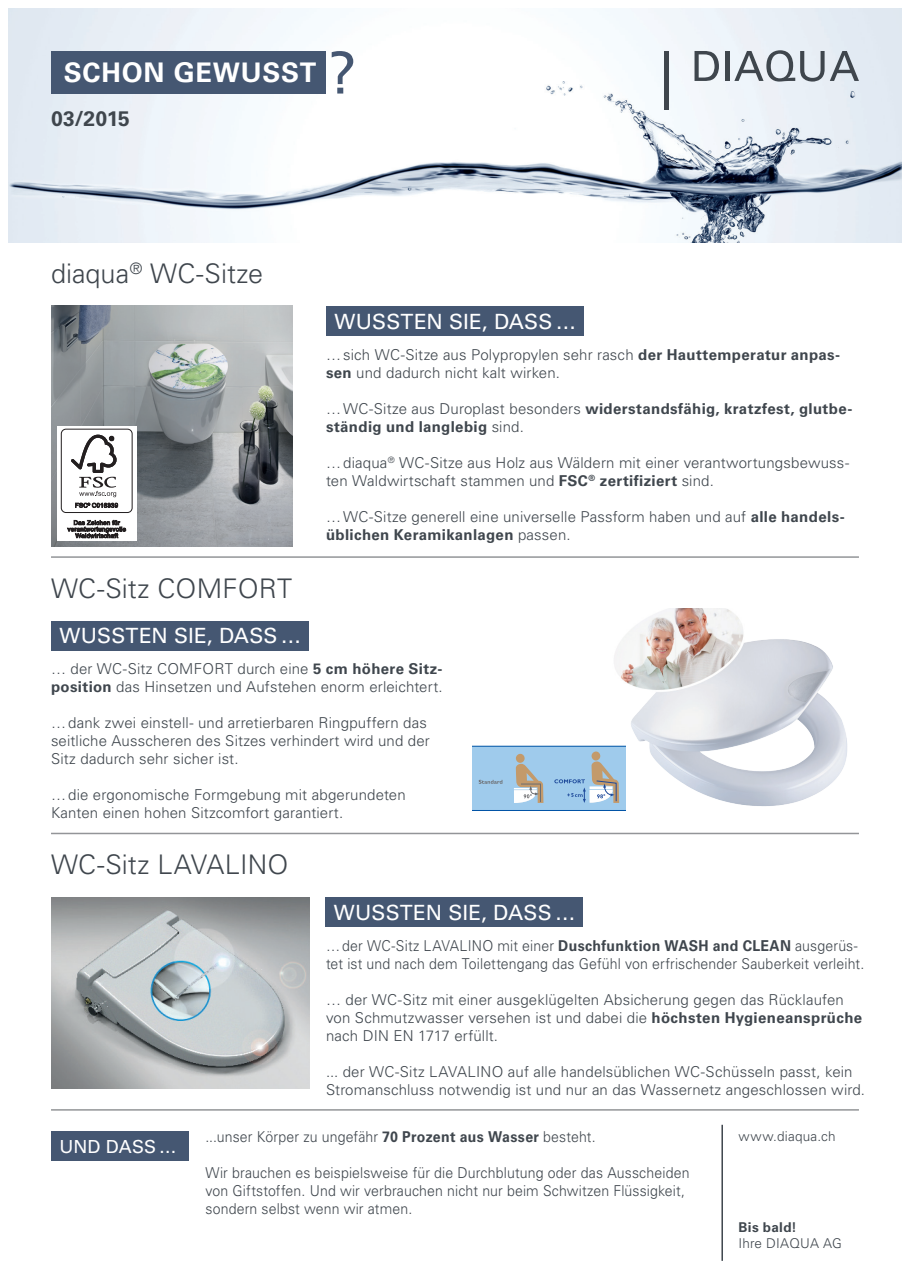
<style>
.page{position:relative;width:910px;height:1280px;background:#fff}
.page>*{position:absolute;margin:0;border:0;box-sizing:border-box;transform-origin:0 0}
.t1{font:300 27px "Univers LT Pro 45";letter-spacing:.005em;color:#3f464d}
.t2{font:700 27px "Univers LT Pro 65";letter-spacing:.03em;color:#fff}
.t3{font:21px "Univers LT Pro 55 Roman";letter-spacing:.01em;color:#fff}
.t4{font:700 21px "Univers LT Pro 65";letter-spacing:-.005em;color:#3f464d}
.t5{font:18px "Univers LT Pro 55 Roman";letter-spacing:.005em;color:#fff}
.t6{font:300 15px/18px "Univers LT Pro 45";letter-spacing:.01em;color:#3f464d}
.t7{font:300 15px/18px "Univers LT Pro 45";letter-spacing:.01em;color:#3f464d;scale:.94 1}
.t8{font:700 15px/18px "Univers LT Pro 65";letter-spacing:.025em;color:#3f464d}
.t9{font:300 13.5px "Univers LT Pro 45";letter-spacing:.015em;color:#3f464d}
.t10{font:700 13.5px "Univers LT Pro 65";letter-spacing:.025em;color:#3f464d}
.s1{font-family:"Univers LT Pro 65";font-weight:700}
.s2{font-family:"Univers LT Pro 45";font-weight:300}
</style>
<div class="page">
<img style="left:9px;top:9px;width:892px;height:233px">
<svg style="left:694px;top:51px;width:25px;height:30px"></svg>
<hr style="left:725px;top:51px;width:4px;height:30px;background:#3f464d">
<svg style="left:734px;top:50px;width:125px;height:32px;background:#b5bcc3"></svg>
<hr style="left:665px;top:51px;width:4px;height:59px;background:#3f464d">
<hr style="left:51px;top:556px;width:808px;height:2px;background:#939598">
<hr style="left:51px;top:833px;width:808px;height:1px;background:#939598">
<hr style="left:51px;top:1109px;width:808px;height:2px;background:#939598">
<div style="left:51px;top:51px;width:275px;height:43px;background:#455772"></div>
<div style="left:326px;top:306px;width:258px;height:30px;background:#455772"></div>
<div style="left:325px;top:897px;width:258px;height:30px;background:#455772"></div>
<div style="left:51px;top:1131px;width:138px;height:30px;background:#455772"></div>
<div style="left:51px;top:621px;width:258px;height:30px;background:#455772"></div>
<svg style="left:332px;top:51px;width:21px;height:43px"></svg>
<hr style="left:721px;top:1125px;width:2px;height:136px;background:#3f464d">
<img style="left:52px;top:306px;width:241px;height:240px">
<img style="left:52px;top:897px;width:257px;height:192px">
<img style="left:609px;top:608px;width:238px;height:198px">
<svg style="left:473px;top:746px;width:153px;height:65px;background:#a0c2db"></svg>
<div style="left:57px;top:426px;width:79px;height:114px;background:#fff"></div>
<div style="left:61px;top:429px;width:71px;height:84px;border:1px solid #231f20;border-radius:5px"></div>
<svg style="left:65px;top:420px;width:69px;height:77px"></svg>
<svg style="left:75px;top:503px;width:43px;height:5px"></svg>
<svg style="left:67px;top:520px;width:59px;height:18px"></svg>
<h1 class="t2" style="left:64px;top:56px;width:254px">SCHON GEWUSST</h1>
<h2 class="t4" style="left:51px;top:106px;width:80px">03/2015</h2>
<h1 class="t1" style="left:51px;top:257px;width:214px">diaqua<sup>®</sup> WC-Sitze</h1>
<h1 class="t1" style="left:51px;top:572px;width:243px">WC-Sitz COMFORT</h1>
<h2 class="t3" style="left:60px;top:623px;width:244px">WUSSTEN SIE, DASS…</h2>
<h2 class="t3" style="left:334px;top:309px;width:244px">WUSSTEN SIE, DASS…</h2>
<p class="t6" style="left:326px;top:345px;width:516px">…sich WC-Sitze aus Polypropylen sehr rasch <span class="s1">der Hauttemperatur anpas&shy;sen</span> und dadurch nicht kalt wirken.</p>
<p class="t8" style="left:326px;top:399px;width:528px"><span class="s2">…WC-Sitze aus Duroplast besonders</span> widerstandsfähig, kratzfest, glutbe&shy;ständig und langlebig <span class="s2">sind.</span></p>
<p class="t6" style="left:326px;top:453px;width:525px">…diaqua<sup>®</sup> WC-Sitze aus Holz aus Wäldern mit einer verantwortungsbewuss&shy;ten Waldwirtschaft stammen und <span class="s1">FSC</span><sup>®</sup> <span class="s1">zertifiziert</span> sind.</p>
<p class="t6" style="left:326px;top:507px;width:520px">…WC-Sitze generell eine universelle Passform haben und auf <span class="s1">alle handels-</span></p>
<p class="t8" style="left:326px;top:525px;width:246px">üblichen Keramikanlagen <span class="s2">passen.</span></p>
<p class="t6" style="left:51px;top:660px;width:393px">… der WC-Sitz COMFORT durch eine <span class="s1">5 cm höhere Sitz&shy;position</span> das Hinsetzen und Aufstehen enorm erleichtert.</p>
<p class="t6" style="left:51px;top:714px;width:380px">…dank zwei einstell- und arretierbaren Ringpuffern das seitliche Ausscheren des Sitzes verhindert wird und der<br>Sitz dadurch sehr sicher ist.</p>
<p class="t6" style="left:51px;top:786px;width:356px">…die ergonomische Formgebung mit abgerundeten<br>Kanten einen hohen Sitzcomfort garantiert.</p>
<h1 class="t1" style="left:51px;top:848px;width:239px">WC-Sitz LAVALINO</h1>
<h2 class="t3" style="left:334px;top:900px;width:244px">WUSSTEN SIE, DASS…</h2>
<p class="t5" style="left:60px;top:1135px;width:119px">UND DASS…</p>
<p class="t7" style="left:326px;top:936px;width:574px">…der WC-Sitz LAVALINO mit einer <span class="s1">Duschfunktion WASH and CLEAN</span> ausgerüs&shy;tet ist und nach dem Toilettengang das Gefühl von erfrischender Sauberkeit verleiht.</p>
<p class="t6" style="left:326px;top:990px;width:538px">… der WC-Sitz mit einer ausgeklügelten Absicherung gegen das Rücklaufen von Schmutzwasser versehen ist und dabei die <span class="s1">höchsten Hygieneansprüche </span>nach DIN EN 1717 erfüllt.</p>
<p class="t6" style="left:326px;top:1062px;width:541px">... der WC-Sitz LAVALINO auf alle handelsüblichen WC-Schüsseln passt, kein<br>Stromanschluss notwendig ist und nur an das Wassernetz angeschlossen wird.</p>
<p class="t7" style="left:206px;top:1128px;width:416px">...unser Körper zu ungefä hr <span class="s1">70 Prozent aus Wasser</span> besteht.</p>
<p class="t7" style="left:205px;top:1164px;width:516px">Wir brauchen es beispielsweise für die Durchblutung oder das Ausscheiden von Giftstoffen. Und wir verbrauchen nicht nur beim Schwitzen Flüssigkeit, sondern selbst wenn wir atmen.</p>
<p class="t9" style="left:738px;top:1128px;width:99px">www.diaqua.ch</p>
<p class="t10" style="left:738px;top:1219px;width:60px">Bis bald!</p>
<p class="t9" style="left:738px;top:1235px;width:105px">Ihre DIAQUA AG</p>
</div>
